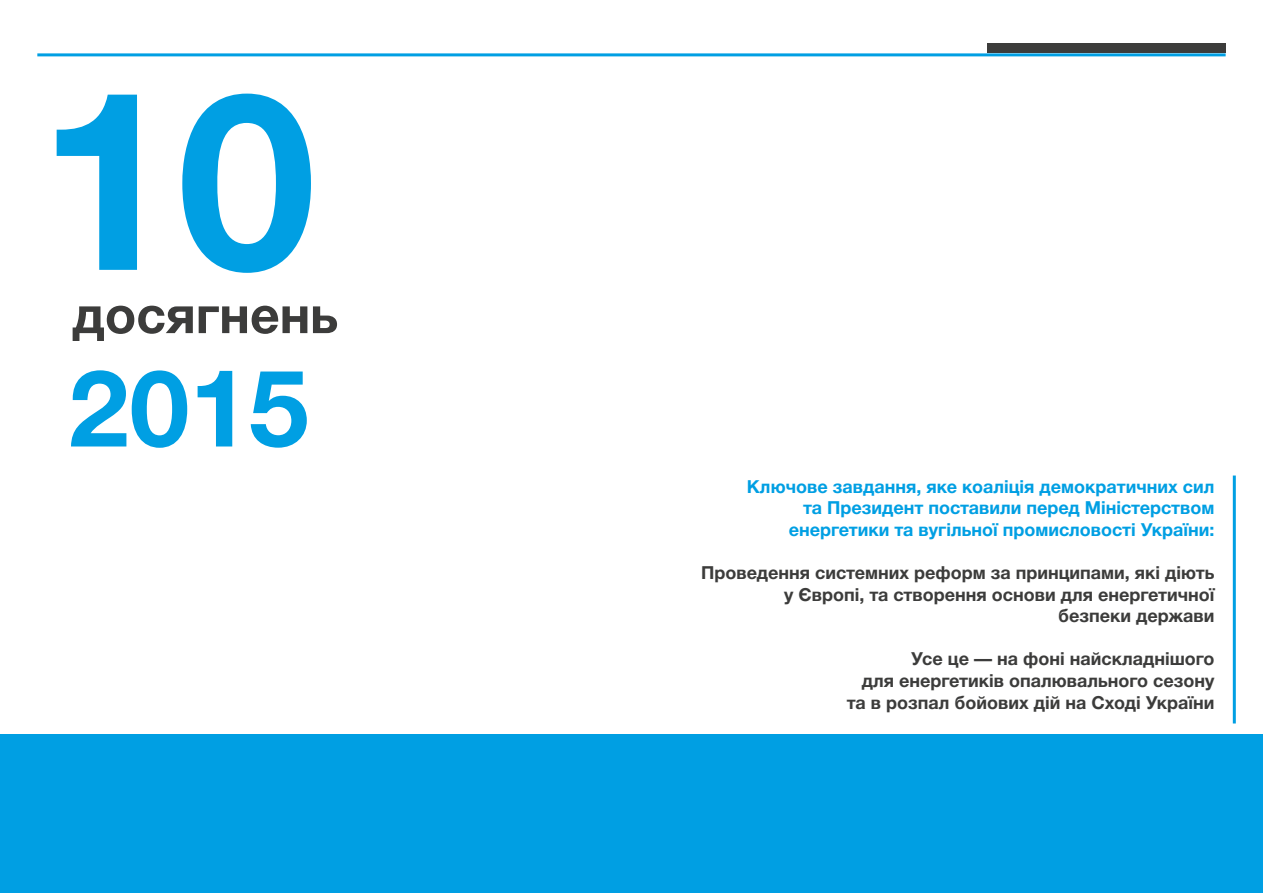
<style>
.page{position:relative;width:1263px;height:893px;background:#fff}
.page>*{position:absolute;margin:0;border:0;box-sizing:border-box;transform-origin:0 0}
.t1{font:700 250.35px "Helvetica Neue Cyr";color:#009fe3}
.t2{font:700 108px "Helvetica Neue Cyr";color:#009fe3}
.t3{font:700 51.75px "Helvetica Neue Cyr";color:#3c3c3b}
.t4{font:700 18px/21.6px "Helvetica Neue Cyr";color:#3c3c3b;text-align:right}
.t5{font:700 18px/21.6px "Helvetica Neue Cyr";color:#009fe3;text-align:right}
</style>
<div class="page">
<div style="left:0;top:734px;width:1263px;height:159px;background:#009fe3"></div>
<hr style="left:37px;top:53px;width:1188px;height:3px;background:#009fe3">
<div style="left:987px;top:43px;width:238px;height:10px;background:#3c3c3b"></div>
<hr style="left:1233px;top:475px;width:3px;height:248px;background:#009fe3">
<h1 class="t1" style="left:38px;top:44px;width:280px">10</h1>
<h3 class="t3" style="left:72px;top:286px;width:267px">досягнень</h3>
<h2 class="t2" style="left:69px;top:349px;width:242px">2015</h2>
<p class="t5" style="left:747px;top:476px;width:469px">Ключове завдання, яке коаліція демократичних сил та Президент поставили перед Міністерством енергетики та вугільної промисловості України:</p>
<p class="t4" style="left:701px;top:562px;width:515px">Проведення системних реформ за принципами, які діють у Європі, та створення основи для енергетичної<br>безпеки держави</p>
<p class="t4" style="left:847px;top:648px;width:369px">Усе це — на фоні найскладнішого<br>для енергетиків опалювального сезону та в розпал бойових дій на Сході України</p>
</div>
